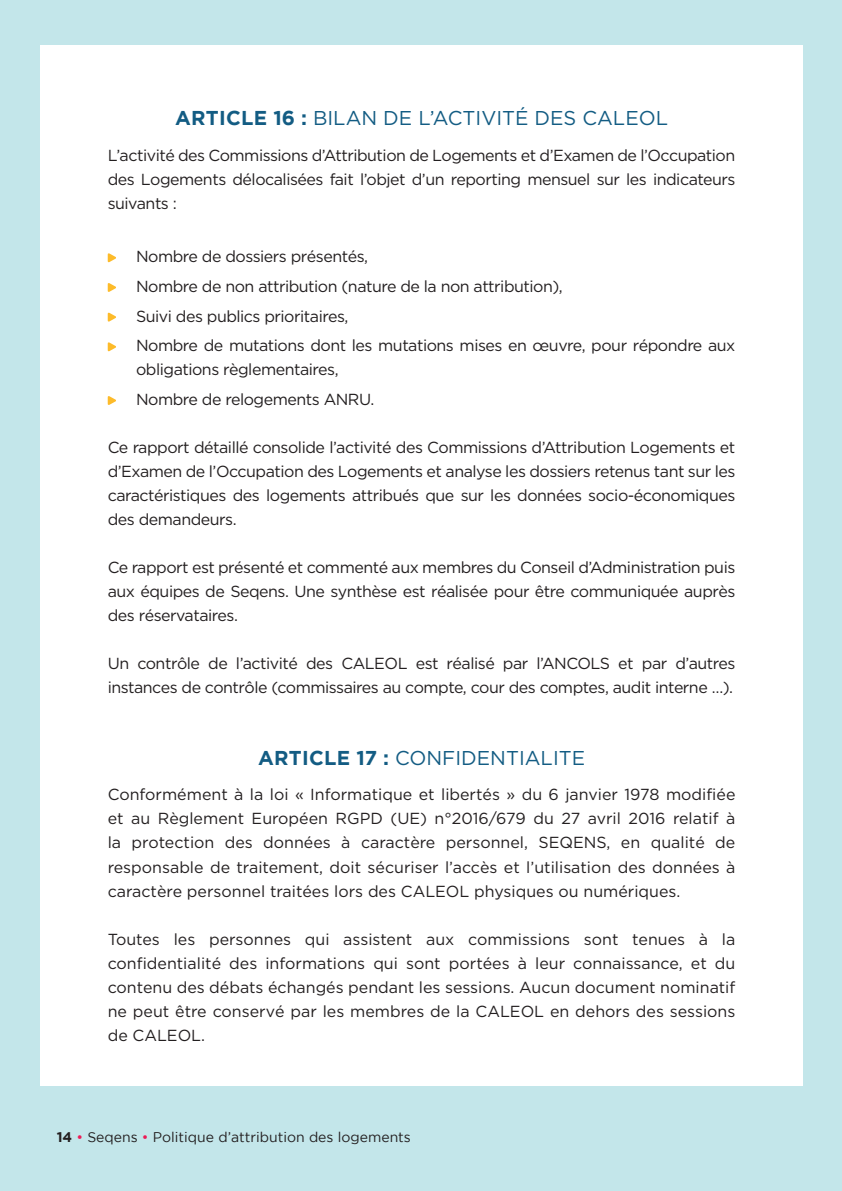
<style>
.page{position:relative;width:842px;height:1191px;background:#c3e6ea}
.page>*{position:absolute;margin:0;border:0;box-sizing:border-box;transform-origin:0 0}
.t1{font:20px "Gotham";color:#135c83}
.t2{font:16px/24px "Gotham";letter-spacing:-.03em;color:#231f20;text-align:justify}
.t3{font:14px "Gotham";color:#231f20}
.s1{font-weight:700}
.s2{color:#ed1b56}
</style>
<div class="page">
<div style="left:40px;top:45px;width:762px;height:1041px;background:#fff"></div>
<svg style="left:108px;top:253px;width:8px;height:9px"></svg>
<svg style="left:108px;top:283px;width:8px;height:9px"></svg>
<svg style="left:108px;top:312px;width:8px;height:10px"></svg>
<svg style="left:108px;top:342px;width:8px;height:9px"></svg>
<svg style="left:108px;top:396px;width:8px;height:9px"></svg>
<p class="t1" style="left:175px;top:107px;width:494px"><span class="s1">ARTICLE 16 :</span> BILAN DE L’ACTIVITÉ DES CALEOL</p>
<p class="t2" style="left:108px;top:143px;width:629px">L’activité des Commissions d’Attribution de Logements et d’Examen de l’Occupation des Logements délocalisées fait l’objet d’un reporting mensuel sur les indicateurs suivants :</p>
<p class="t2" style="left:136px;top:241px;width:601px;line-height:29.6px;text-align:left">Nombre de dossiers présentés,<br>Nombre de non attribution (nature de la non attribution),<br>Suivi des publics prioritaires,<br>Nombre de mutations dont les mutations mises en œuvre, pour répondre aux</p>
<p class="t2" style="left:136px;top:354px;width:240px;line-height:29.6px">obligations règlementaires,<br>Nombre de relogements ANRU.</p>
<p class="t2" style="left:108px;top:435px;width:629px">Ce rapport détaillé consolide l’activité des Commissions d’Attribution Logements et d’Examen de l’Occupation des Logements et analyse les dossiers retenus tant sur les caractéristiques des logements attribués que sur les données socio-économiques des demandeurs.</p>
<p class="t2" style="left:108px;top:555px;width:629px">Ce rapport est présenté et commenté aux membres du Conseil d’Administration puis aux équipes de Seqens. Une synthèse est réalisée pour être communiquée auprès des réservataires.</p>
<p class="t2" style="left:108px;top:651px;width:629px">Un contrôle de l’activité des CALEOL est réalisé par l’ANCOLS et par d’autres instances de contrôle (commissaires au compte, cour des comptes, audit interne …).</p>
<p class="t1" style="left:258px;top:747px;width:329px"><span class="s1">ARTICLE 17 :</span> CONFIDENTIALITE</p>
<p class="t2" style="left:108px;top:782px;width:629px">Conformément à la loi « Informatique et libertés » du 6 janvier 1978 modifiée et au Règlement Européen RGPD (UE) n°2016/679 du 27 avril 2016 relatif à la protection des données à caractère personnel, SEQENS, en qualité de responsable de traitement, doit sécuriser l’accès et l’utilisation des données à caractère personnel traitées lors des CALEOL physiques ou numériques.</p>
<p class="t2" style="left:108px;top:926px;width:629px">Toutes les personnes qui assistent aux commissions sont tenues à la confidentialité des informations qui sont portées à leur connaissance, et du contenu des débats échangés pendant les sessions. Aucun document nominatif ne peut être conservé par les membres de la CALEOL en dehors des sessions de CALEOL.</p>
<p class="t3" style="left:57px;top:1129px;width:356px"><span class="s1">14</span> <span class="s2">•</span> Seqens <span class="s2">•</span> Politique d’attribution des logements</p>
</div>
